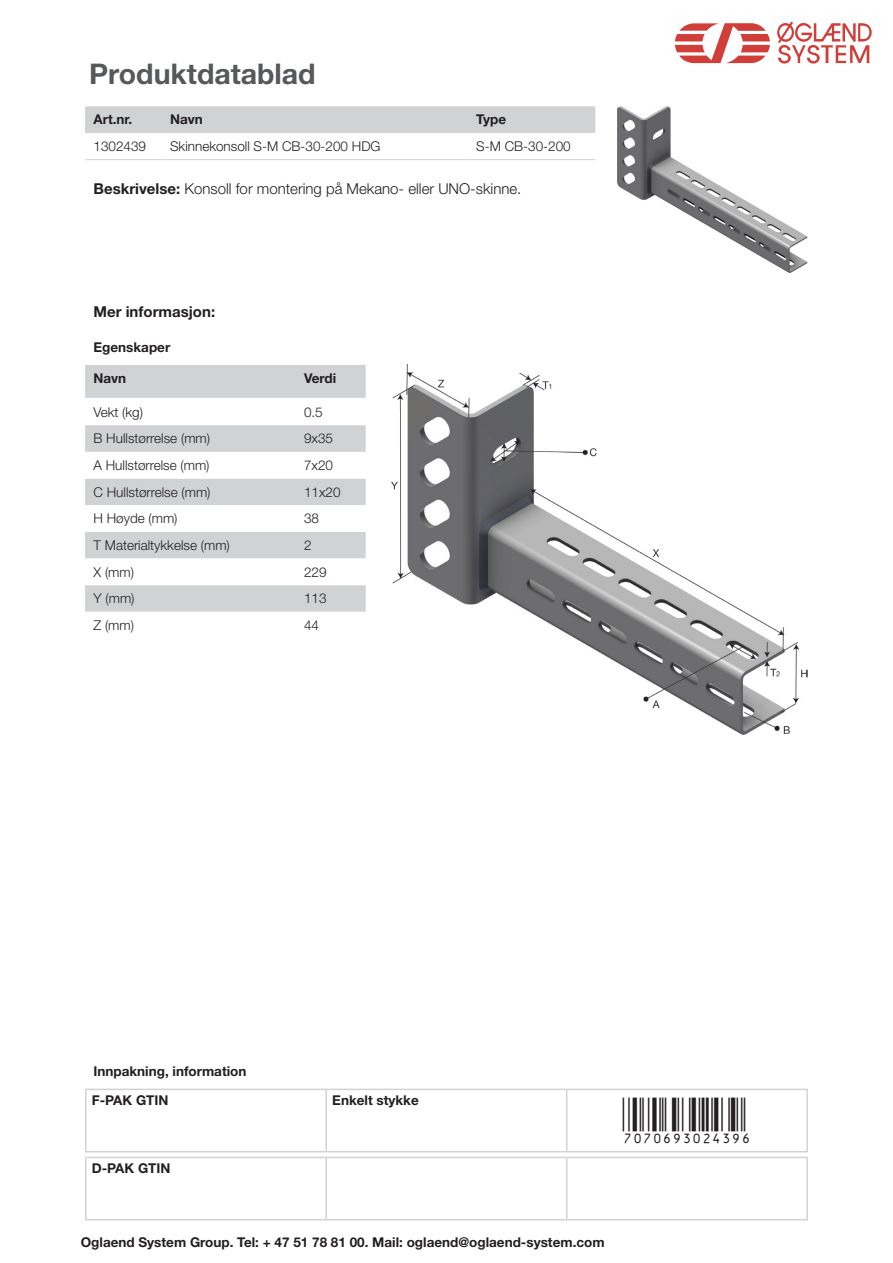
<style>
.page{position:relative;width:893px;height:1263px;background:#fff}
.page>*{position:absolute;margin:0;border:0;box-sizing:border-box;transform-origin:0 0}
.Artikel{font:45px "Viisas EAN Matala";color:#231f20}
.Artikel-2{font:700 28.5px "Helvetica Neue LT Std";color:#57585a}
.Artikel-3{font:300 15px "Helvetica Neue LT Std";color:#231f20}
.Artikel-4{font:700 15px "Helvetica Neue LT Std";color:#231f20}
.Artikel-5{font:300 13.5px "Helvetica Neue LT Std";color:#231f20}
.Artikel-6{font:700 13.5px/29.1px "Helvetica Neue LT Std";color:#231f20}
.s1{font-weight:700}
</style>
<div class="page">
<svg style="left:675px;top:23px;width:95px;height:40px"></svg>
<svg style="left:777px;top:21px;width:95px;height:43px"></svg>
<div style="left:85px;top:106px;width:510px;height:27px;background:#d1d2d4"></div>
<hr style="left:85px;top:159px;width:77px;height:1px;background:#d1d2d4">
<hr style="left:162px;top:159px;width:306px;height:1px;background:#d1d2d4">
<hr style="left:468px;top:159px;width:127px;height:1px;background:#d1d2d4">
<img style="left:617px;top:107px;width:191px;height:165px">
<img style="left:391px;top:365px;width:416px;height:370px">
<div style="left:85px;top:365px;width:281px;height:33px;background:#d1d2d4"></div>
<div style="left:85px;top:425px;width:281px;height:27px;background:#d1d2d4"></div>
<svg style="left:85px;top:479px;width:281px;height:133px;fill:#d1d2d4"></svg>
<hr style="left:85px;top:1089px;width:241px;height:1px;background:#d1d2d4">
<hr style="left:85px;top:1090px;width:2px;height:61px;background:#d1d2d4">
<hr style="left:326px;top:1089px;width:241px;height:1px;background:#d1d2d4">
<hr style="left:325px;top:1090px;width:2px;height:61px;background:#d1d2d4">
<hr style="left:567px;top:1089px;width:241px;height:1px;background:#d1d2d4">
<hr style="left:566px;top:1090px;width:1px;height:61px;background:#d1d2d4">
<hr style="left:806px;top:1090px;width:2px;height:61px;background:#d1d2d4">
<hr style="left:85px;top:1151px;width:241px;height:1px;background:#d1d2d4">
<hr style="left:326px;top:1151px;width:241px;height:1px;background:#d1d2d4">
<hr style="left:567px;top:1151px;width:241px;height:1px;background:#d1d2d4">
<hr style="left:85px;top:1157px;width:241px;height:1px;background:#d1d2d4">
<hr style="left:85px;top:1158px;width:2px;height:61px;background:#d1d2d4">
<hr style="left:326px;top:1157px;width:241px;height:1px;background:#d1d2d4">
<hr style="left:325px;top:1158px;width:2px;height:61px;background:#d1d2d4">
<hr style="left:567px;top:1157px;width:241px;height:1px;background:#d1d2d4">
<hr style="left:566px;top:1158px;width:1px;height:61px;background:#d1d2d4">
<hr style="left:806px;top:1158px;width:2px;height:61px;background:#d1d2d4">
<hr style="left:85px;top:1219px;width:241px;height:1px;background:#d1d2d4">
<hr style="left:326px;top:1219px;width:241px;height:1px;background:#d1d2d4">
<hr style="left:567px;top:1219px;width:241px;height:1px;background:#d1d2d4">
<p class="Artikel-2" style="left:89px;top:56px;width:228px">Produktdatablad</p>
<p class="Artikel-6" style="left:94px;top:105px;width:40px">Art.nr.</p>
<p class="Artikel-6" style="left:170px;top:105px;width:34px">Navn</p>
<p class="Artikel-6" style="left:476px;top:105px;width:32px">Type</p>
<p class="Artikel-5" style="left:94px;top:138px;width:54px">1302439</p>
<p class="Artikel-5" style="left:170px;top:138px;width:212px">Skinnekonsoll S-M CB-30-200 HDG</p>
<p class="Artikel-5" style="left:476px;top:138px;width:96px">S-M CB-30-200</p>
<p class="Artikel-3" style="left:94px;top:179px;width:429px"><span class="s1">Beskrivelse:</span> Konsoll for montering på Mekano- eller UNO-skinne.</p>
<p class="Artikel-4" style="left:94px;top:302px;width:123px">Mer informasjon:</p>
<p class="Artikel-6" style="left:94px;top:332px;width:78px">Egenskaper</p>
<p class="Artikel-6" style="left:94px;top:363px;width:34px">Navn</p>
<p class="Artikel-6" style="left:304px;top:363px;width:34px">Verdi</p>
<p class="Artikel-5" style="left:94px;top:404px;width:51px">Vekt (kg)</p>
<p class="Artikel-5" style="left:304px;top:404px;width:20px">0.5</p>
<p class="Artikel-5" style="left:94px;top:430px;width:118px">B Hullstørrelse (mm)</p>
<p class="Artikel-5" style="left:304px;top:430px;width:31px">9x35</p>
<p class="Artikel-5" style="left:94px;top:457px;width:118px">A Hullstørrelse (mm)</p>
<p class="Artikel-5" style="left:304px;top:457px;width:31px">7x20</p>
<p class="Artikel-5" style="left:94px;top:484px;width:119px">C Hullstørrelse (mm)</p>
<p class="Artikel-5" style="left:304px;top:484px;width:38px">11x20</p>
<p class="Artikel-5" style="left:94px;top:510px;width:86px">H Høyde (mm)</p>
<p class="Artikel-5" style="left:304px;top:510px;width:17px">38</p>
<p class="Artikel-5" style="left:94px;top:537px;width:138px">T Materialtykkelse (mm)</p>
<p class="Artikel-5" style="left:304px;top:537px;width:9px">2</p>
<p class="Artikel-5" style="left:94px;top:564px;width:42px">X (mm)</p>
<p class="Artikel-5" style="left:304px;top:564px;width:24px">229</p>
<p class="Artikel-5" style="left:94px;top:590px;width:42px">Y (mm)</p>
<p class="Artikel-5" style="left:304px;top:590px;width:24px">113</p>
<p class="Artikel-5" style="left:94px;top:617px;width:42px">Z (mm)</p>
<p class="Artikel-5" style="left:304px;top:617px;width:17px">44</p>
<p class="Artikel-6" style="left:92px;top:1056px;width:156px">Innpakning, information<br>F-PAK GTIN</p>
<p class="Artikel-6" style="left:92px;top:1153px;width:80px">D-PAK GTIN</p>
<p class="Artikel-6" style="left:332px;top:1085px;width:88px">Enkelt stykke</p>
<p class="Artikel" style="left:623px;top:1097px;width:130px">7070693024396</p>
<p class="Artikel-6" style="left:81px;top:1227px;width:525px">Oglaend System Group. Tel: + 47 51 78 81 00. Mail: oglaend@oglaend-system.com</p>
</div>
